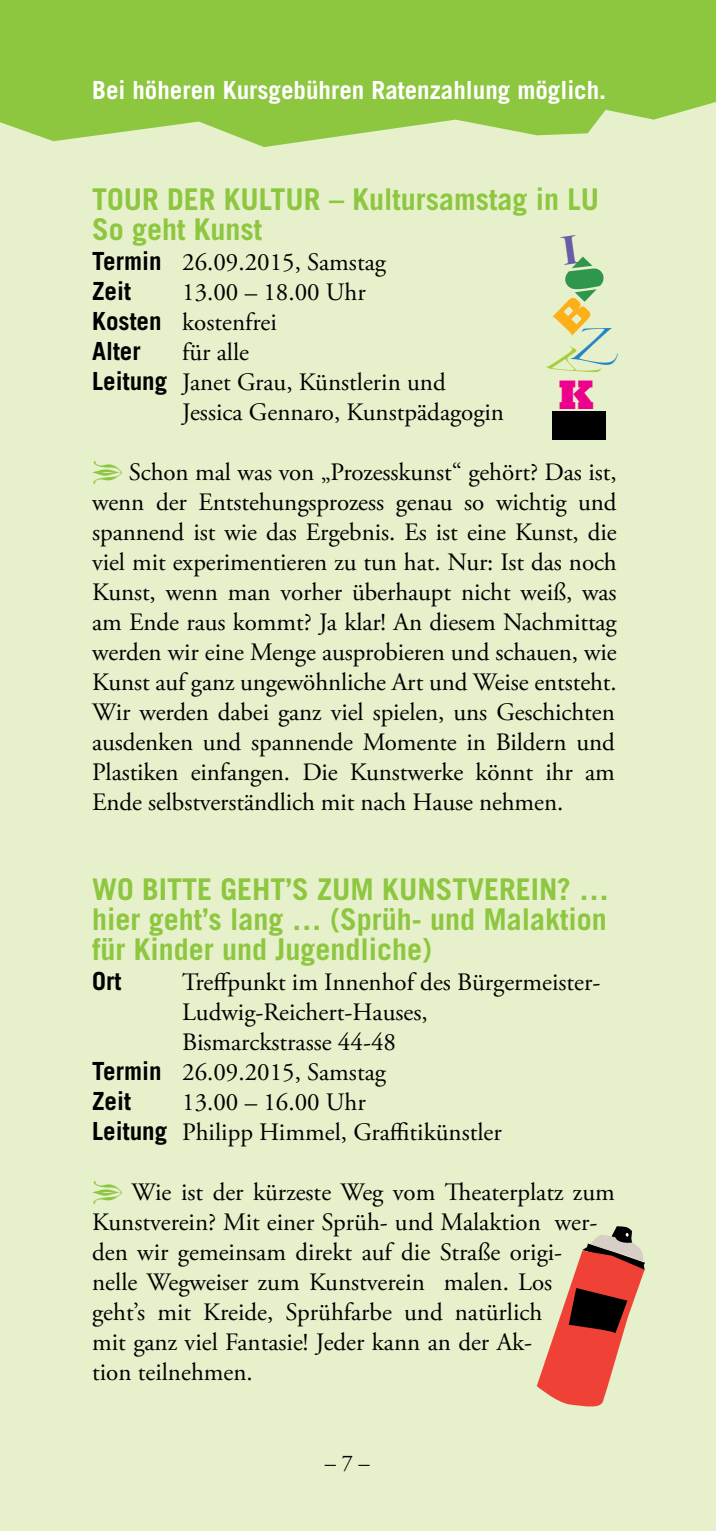
<style>
.page{position:relative;width:716px;height:1531px;background:#fff}
.page>*{position:absolute;margin:0;border:0;box-sizing:border-box;transform-origin:0 0}
.t1{font:800 42.25px "Rockwell";color:#ec008c}
.t2{font:700 30px/30px "Trade Gothic";color:#8dc63f}
.t3{font:28.25px "Zapfino";color:#2484c6}
.t4{font:25px/30px "Adobe Garamond Pro";color:#000}
.t5{font:700 25px "Trade Gothic";color:#fff}
.t6{font:700 25px "Trade Gothic";color:#000}
.t7{font:22.5px "Adobe Garamond Pro";color:#000}
.s1{font-family:"Trade Gothic";font-weight:700}
</style>
<div class="page">
<div style="left:0;top:14px;width:716px;height:1517px;background:#e6f0cb"></div>
<svg style="left:0;top:0;width:716px;height:147px;background:#97cb50"></svg>
<div style="left:553px;top:411px;width:53px;height:28px;background:#000"></div>
<svg style="left:537px;top:1226px;width:108px;height:181px"></svg>
<p class="t5" style="left:92px;top:75px;width:515px">Bei höheren Kursgebühren Ratenzahlung möglich.</p>
<p class="t2" style="left:92px;top:184px;width:508px">TOUR DER KULTUR – Kultursamstag in LU<br>So geht Kunst</p>
<p class="t4" style="left:92px;top:248px;width:295px"><span class="s1">Termin</span> 26.09.2015, Samstag</p>
<p class="t6" style="left:92px;top:276px;width:40px">Zeit</p>
<p class="t4" style="left:92px;top:278px;width:275px;text-indent:90px">13.00 – 18.00 Uhr<br><span class="s1">Kosten</span> kostenfrei</p>
<p class="t6" style="left:92px;top:336px;width:50px">Alter</p>
<p class="t4" style="left:182px;top:338px;width:68px">für alle</p>
<p class="t4" style="left:92px;top:368px;width:355px"><span class="s1">Leitung</span> Janet Grau, Künstlerin und</p>
<p class="t4" style="left:182px;top:398px;width:323px">Jessica Gennaro, Kunstpädagogin</p>
<p class="t4" style="left:92px;top:458px;width:526px;text-align:justify;text-indent:37px">Schon mal was von „Prozesskunst“ gehört? Das ist, wenn der Entstehungsprozess genau so wichtig und spannend ist wie das Ergebnis. Es ist eine Kunst, die viel mit experimentieren zu tun hat. Nur: Ist das noch Kunst, wenn man vorher überhaupt nicht weiß, was am Ende raus kommt? Ja klar! An diesem Nachmittag werden wir eine Menge ausprobieren und schauen, wie Kunst auf ganz ungewöhnliche Art und Weise entsteht.<br>Wir werden dabei ganz viel spielen, uns Geschichten ausdenken und spannende Momente in Bildern und Plastiken einfangen. Die Kunstwerke könnt ihr am Ende selbstverständlich mit nach Hause nehmen.</p>
<p class="t3" style="left:569px;top:333px;width:50px">Z</p>
<h1 class="t1" style="left:558px;top:370px;width:38px">K</h1>
<p class="t2" style="left:92px;top:874px;width:518px;text-align:justify">WO BITTE GEHT’S ZUM KUNSTVEREIN? … hier geht’s lang … (Sprüh- und Malaktion für Kinder und Jugendliche)</p>
<p class="t6" style="left:92px;top:966px;width:31px">Ort</p>
<p class="t4" style="left:182px;top:968px;width:420px">Treffpunkt im Innenhof des Bürgermeister-</p>
<p class="t4" style="left:182px;top:998px;width:247px">Ludwig-Reichert-Hauses,</p>
<p class="t4" style="left:182px;top:1028px;width:215px">Bismarckstrasse 44-48</p>
<p class="t4" style="left:92px;top:1058px;width:295px"><span class="s1">Termin</span> 26.09.2015, Samstag</p>
<p class="t6" style="left:92px;top:1086px;width:40px">Zeit</p>
<p class="t4" style="left:92px;top:1088px;width:411px;text-indent:90px">13.00 – 16.00 Uhr<br><span class="s1">Leitung</span> Philipp Himmel, Graffitikünstler</p>
<p class="t4" style="left:92px;top:1178px;width:524px;text-indent:39px">Wie ist der kürzeste Weg vom Theaterplatz zum Kunstverein? Mit einer Sprüh- und Malaktion wer&shy;den wir gemeinsam direkt auf die Straße origi-<br>nelle Wegweiser zum Kunstverein malen. Los<br>geht’s mit Kreide, Sprühfarbe und natürlich<br>mit ganz viel Fantasie! Jeder kann an der Ak-<br>tion teilnehmen.</p>
<p class="t7" style="left:325px;top:1449px;width:46px">– 7 –</p>
</div>
